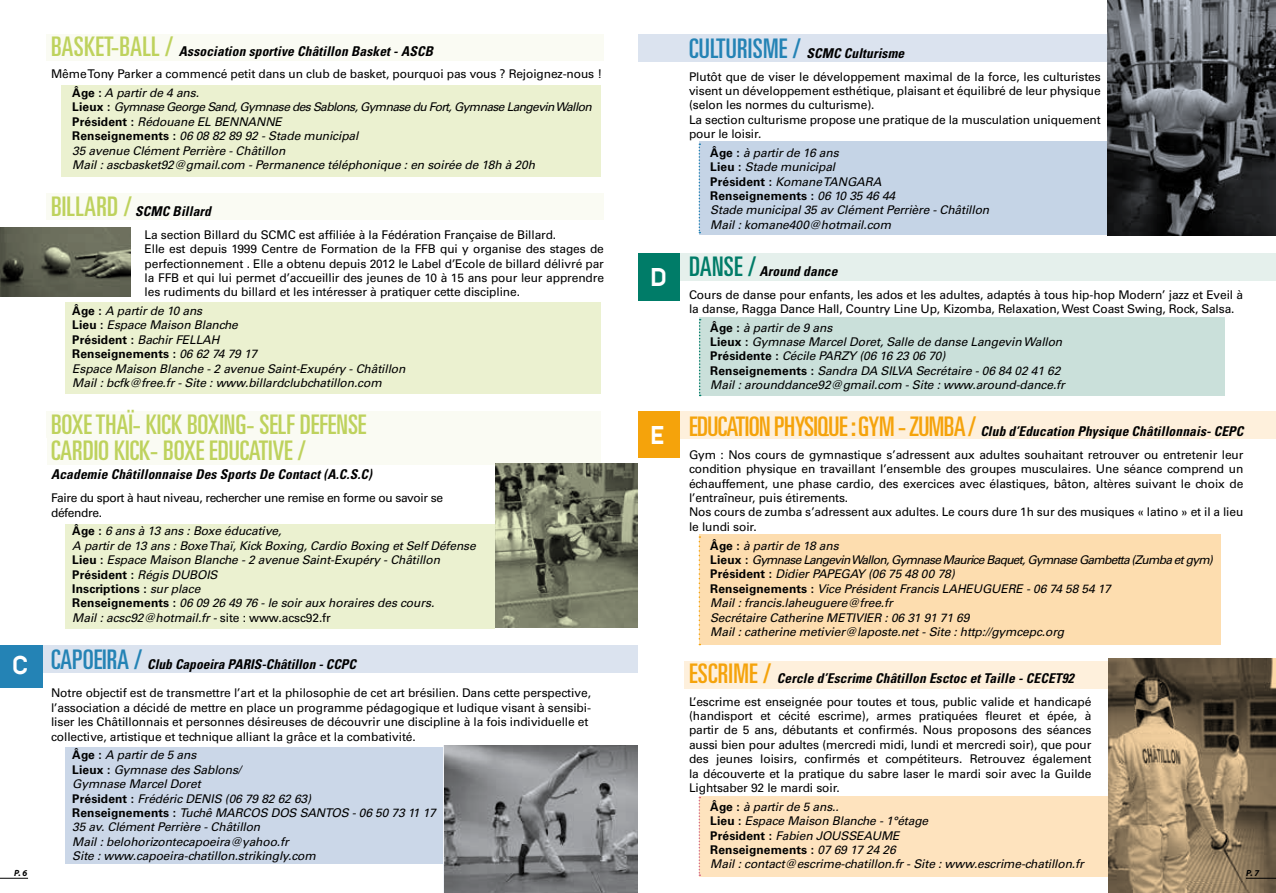
<style>
.page{position:relative;width:1276px;height:893px;background:#fff}
.page>*{position:absolute;margin:0;border:0;box-sizing:border-box;transform-origin:0 0}
.t1{font:ultra-condensed 27px/26.4px "Univers";color:#bed25d}
.t2{font:700 24px "Monark";color:#fff}
.t3{font:italic 700 condensed 13.5px "Univers";letter-spacing:.01em;color:#000}
.t4{font:12px/14.4px "Univers";letter-spacing:-.01em;color:#000}
.t5{font:italic 12px/14.4px "Univers";letter-spacing:-.01em;color:#000}
.t6{font:12px/14.4px "Univers";letter-spacing:-.03em;color:#000}
.t7{font:italic 700 9px "Myriad Pro";color:#000}
.s1{font-weight:400;font-style:normal;font-stretch:ultra-condensed;font-size:27px;color:#bed25d}
.s2{font-weight:700}
.s3{font-style:italic}
.s4{font-weight:700;font-style:normal}
.s5{font-style:normal}
.s6{font-weight:400;font-style:normal;font-stretch:ultra-condensed;font-size:27px;color:#2483b5}
.s7{font-weight:400;font-style:normal;font-stretch:ultra-condensed;font-size:27px;color:#007c68}
.s8{font-weight:400;font-style:normal;font-stretch:ultra-condensed;font-size:27px;color:#f5a30b}
</style>
<div class="page">
<div style="left:65px;top:524px;width:430px;height:105px;background:#ebf1d0"></div>
<div style="left:65px;top:747px;width:536px;height:116px;background:#cbd7e8"></div>
<div style="left:65px;top:302px;width:536px;height:91px;background:#ebf1d0"></div>
<div style="left:62px;top:85px;width:539px;height:91px;background:#ebf1d0"></div>
<div style="left:638px;top:411px;width:638px;height:28px;background:#fef0dc"></div>
<div style="left:685px;top:662px;width:591px;height:27px;background:#fef0dc"></div>
<div style="left:638px;top:411px;width:41px;height:47px;background:#f5a30b"></div>
<div style="left:638px;top:253px;width:638px;height:28px;background:#e5f0ec"></div>
<div style="left:638px;top:253px;width:41px;height:47px;background:#007c68"></div>
<div style="left:0;top:645px;width:638px;height:28px;background:#dbe3ef"></div>
<div style="left:0;top:645px;width:43px;height:42px;background:#2483b5"></div>
<div style="left:638px;top:34px;width:638px;height:28px;background:#dbe3ef"></div>
<div style="left:699px;top:142px;width:521px;height:93px;background:#c5d4e6"></div>
<div style="left:699px;top:796px;width:409px;height:81px;background:#fee3be"></div>
<div style="left:699px;top:535px;width:521px;height:110px;background:#fdddaf"></div>
<div style="left:699px;top:318px;width:526px;height:78px;background:#cae0da"></div>
<div style="left:47px;top:34px;width:557px;height:27px;background:#fafbf3"></div>
<div style="left:47px;top:411px;width:554px;height:27px;background:#fafbf3"></div>
<div style="left:47px;top:438px;width:553px;height:27px;background:#fafbf3"></div>
<div style="left:47px;top:193px;width:557px;height:27px;background:#fafbf3"></div>
<svg style="left:698px;top:144px;width:2px;height:89px"></svg>
<svg style="left:699px;top:319px;width:1px;height:77px"></svg>
<svg style="left:698px;top:536px;width:2px;height:109px"></svg>
<svg style="left:698px;top:797px;width:2px;height:79px"></svg>
<img style="left:0;top:227px;width:131px;height:70px">
<img style="left:495px;top:464px;width:143px;height:164px">
<img style="left:1107px;top:0;width:169px;height:235px">
<img style="left:444px;top:745px;width:194px;height:148px">
<img style="left:1108px;top:658px;width:168px;height:235px">
<svg style="left:0;top:878px;width:28px;height:1px"></svg>
<hr style="left:1245px;top:878px;width:31px;height:1px;background:#000">
<p class="t3" style="left:51px;top:42px;width:383px"><span class="s1">BASKET-BALL /</span> Association sportive Châtillon Basket - ASCB</p>
<p class="t4" style="left:72px;top:65px;width:531px;line-height:18.6px;text-indent:-21px">Même Tony Parker a commencé petit dans un club de basket, pourquoi pas vous ? Rejoignez-nous !<br><span class="s2">Âge :</span> <span class="s3">A partir de 4 ans.</span></p>
<p class="t5" style="left:72px;top:100px;width:521px"><span class="s4">Lieux :</span> Gymnase George Sand, Gymnase des Sablons, Gymnase du Fort, Gymnase Langevin Wallon <span class="s4">Président :</span> Rédouane EL BENNANNE<br><span class="s4">Renseignements :</span> 06 08 82 89 92 - Stade municipal<br>35 avenue Clément Perrière - Châtillon<br>Mail : ascbasket92@gmail.com - Permanence téléphonique : en soirée de 18h à 20h</p>
<p class="t3" style="left:51px;top:203px;width:161px"><span class="s1">BILLARD /</span> SCMC Billard</p>
<p class="t4" style="left:145px;top:227px;width:461px">La section Billard du SCMC est affiliée à la Fédération Française de Billard.<br>Elle est depuis 1999 Centre de Formation de la FFB qui y organise des stages de perfectionnement . Elle a obtenu depuis 2012 le Label d’Ecole de billard délivré par la FFB et qui lui permet d’accueillir des jeunes de 10 à 15 ans pour leur apprendre les rudiments du billard et les intéresser à pratiquer cette discipline.</p>
<p class="t5" style="left:72px;top:304px;width:335px"><span class="s4">Âge :</span> A partir de 10 ans<br><span class="s4">Lieu :</span> Espace Maison Blanche<br><span class="s4">Président :</span> Bachir FELLAH<br><span class="s4">Renseignements :</span> 06 62 74 79 17<br>Espace Maison Blanche - 2 avenue Saint-Exupéry - Châtillon Mail : bcfk@free.fr - Site : www.billardclubchatillon.com</p>
<h1 class="t1" style="left:51px;top:411px;width:317px">BOXE THAÏ- KICK BOXING- SELF DEFENSE<br>CARDIO KICK- BOXE EDUCATIVE /</h1>
<p class="t3" style="left:51px;top:466px;width:322px">Academie Châtillonnaise Des Sports De Contact (A.C.S.C)</p>
<p class="t6" style="left:51px;top:491px;width:393px">Faire du sport à haut niveau, rechercher une remise en forme ou savoir se défendre.</p>
<p class="t5" style="left:72px;top:524px;width:405px"><span class="s4">Âge :</span> 6 ans à 13 ans : Boxe éducative,<br>A partir de 13 ans : Boxe Thaï, Kick Boxing, Cardio Boxing et Self Défense <span class="s4">Lieu :</span> Espace Maison Blanche - 2 avenue Saint-Exupéry - Châtillon <span class="s4">Président :</span> Régis DUBOIS<br><span class="s4">Inscriptions :</span> sur place<br><span class="s4">Renseignements :</span> 06 09 26 49 76 - le soir aux horaires des cours.<br>Mail : acsc92@hotmail.fr - <span class="s5">site : www.acsc92.fr</span></p>
<p class="t3" style="left:51px;top:655px;width:306px"><span class="s6">CAPOEIRA /</span> Club Capoeira PARIS-Châtillon - CCPC</p>
<p class="t4" style="left:51px;top:686px;width:541px">Notre objectif est de transmettre l’art et la philosophie de cet art brésilien. Dans cette perspective, l’association a décidé de mettre en place un programme pédagogique et ludique visant à sensibi&shy;liser les Châtillonnais et personnes désireuses de découvrir une discipline à la fois individuelle et collective, artistique et technique alliant la grâce et la combativité.</p>
<p class="t5" style="left:72px;top:748px;width:365px"><span class="s4">Âge :</span> A partir de 5 ans<br><span class="s4">Lieux :</span> Gymnase des Sablons/<br>Gymnase Marcel Doret<br><span class="s4">Président :</span> Frédéric DENIS (06 79 82 62 63)<br><span class="s4">Renseignements :</span> Tuchê MARCOS DOS SANTOS - 06 50 73 11 17<br>35 av. Clément Perrière - Châtillon<br>Mail : belohorizontecapoeira@yahoo.fr<br>Site : www.capoeira-chatillon.strikingly.com</p>
<p class="t3" style="left:689px;top:45px;width:217px"><span class="s6">CULTURISME /</span> SCMC Culturisme</p>
<p class="t4" style="left:689px;top:69px;width:413px">Plutôt que de viser le développement maximal de la force, les culturistes visent un développement esthétique, plaisant et équilibré de leur physique (selon les normes du culturisme).<br>La section culturisme propose une pratique de la musculation uniquement pour le loisir.</p>
<p class="t5" style="left:710px;top:145px;width:280px"><span class="s4">Âge :</span> à partir de 16 ans<br><span class="s4">Lieu :</span> Stade municipal<br><span class="s4">Président :</span> Komane TANGARA<br><span class="s4">Renseignements :</span> 06 10 35 46 44<br>Stade municipal 35 av Clément Perrière - Châtillon<br>Mail : komane400@hotmail.com</p>
<p class="t3" style="left:689px;top:263px;width:150px"><span class="s7">DANSE /</span> Around dance</p>
<p class="t4" style="left:689px;top:287px;width:556px">Cours de danse pour enfants, les ados et les adultes, adaptés à tous hip-hop Modern’ jazz et Eveil à la danse, Ragga Dance Hall, Country Line Up, Kizomba, Relaxation, West Coast Swing, Rock, Salsa.</p>
<p class="t5" style="left:710px;top:320px;width:356px"><span class="s4">Âge :</span> à partir de 9 ans<br><span class="s4">Lieux :</span> Gymnase Marcel Doret, Salle de danse Langevin Wallon <span class="s4">Présidente :</span> Cécile PARZY (06 16 23 06 70)<br><span class="s4">Renseignements :</span> Sandra DA SILVA Secrétaire - 06 84 02 41 62<br>Mail : arounddance92@gmail.com - Site : www.around-dance.fr</p>
<p class="t3" style="left:689px;top:423px;width:556px"><span class="s8">EDUCATION PHYSIQUE : GYM - ZUMBA/</span> Club d’Education Physique Châtillonnais- CEPC</p>
<p class="t4" style="left:689px;top:447px;width:556px">Gym : Nos cours de gymnastique s’adressent aux adultes souhaitant retrouver ou entretenir leur condition physique en travaillant l’ensemble des groupes musculaires. Une séance comprend un échauffement, une phase cardio, des exercices avec élastiques, bâton, altères suivant le choix de l’entraîneur, puis étirements.<br>Nos cours de zumba s’adressent aux adultes. Le cours dure 1h sur des musiques « latino » et il a lieu le lundi soir.</p>
<p class="t5" style="left:710px;top:538px;width:504px"><span class="s4">Âge :</span> à partir de 18 ans<br><span class="s4">Lieux :</span> Gymnase Langevin Wallon, Gymnase Maurice Baquet, Gymnase Gambetta (Zumba et gym)<br><span class="s4">Président :</span> Didier PAPEGAY (06 75 48 00 78)<br><span class="s4">Renseignements :</span> Vice Président Francis LAHEUGUERE - 06 74 58 54 17<br>Mail : francis.laheuguere@free.fr<br>Secrétaire Catherine METIVIER : 06 31 91 71 69<br>Mail : catherine metivier@laposte.net - Site : http://gymcepc.org</p>
<p class="t3" style="left:689px;top:670px;width:386px"><span class="s8">ESCRIME /</span> Cercle d’Escrime Châtillon Esctoc et Taille - CECET92</p>
<p class="t4" style="left:689px;top:694px;width:404px;text-align:justify">L’escrime est enseignée pour toutes et tous, public valide et handicapé (handisport et cécité escrime), armes pratiquées fleuret et épée, à partir de 5 ans, débutants et confirmés. Nous proposons des séances aussi bien pour adultes (mercredi midi, lundi et mercredi soir), que pour des jeunes loisirs, confirmés et compétiteurs. Retrouvez également la découverte et la pratique du sabre laser le mardi soir avec la Guilde Lightsaber 92 le mardi soir.</p>
<p class="t5" style="left:710px;top:799px;width:375px"><span class="s4">Âge :</span> à partir de 5 ans..<br><span class="s4">Lieu :</span> Espace Maison Blanche - 1°étage<br><span class="s4">Président :</span> Fabien JOUSSEAUME<br><span class="s4">Renseignements :</span> 07 69 17 24 26<br>Mail : contact@escrime-chatillon.fr - Site : www.escrime-chatillon.fr</p>
<h2 class="t2" style="left:651px;top:259px;width:17px">D</h2>
<h2 class="t2" style="left:651px;top:417px;width:15px">E</h2>
<h2 class="t2" style="left:13px;top:648px;width:17px">C</h2>
<p class="t7" style="left:14px;top:867px;width:15px">P. 6</p>
<p class="t7" style="left:1246px;top:867px;width:15px">P. 7</p>
</div>
